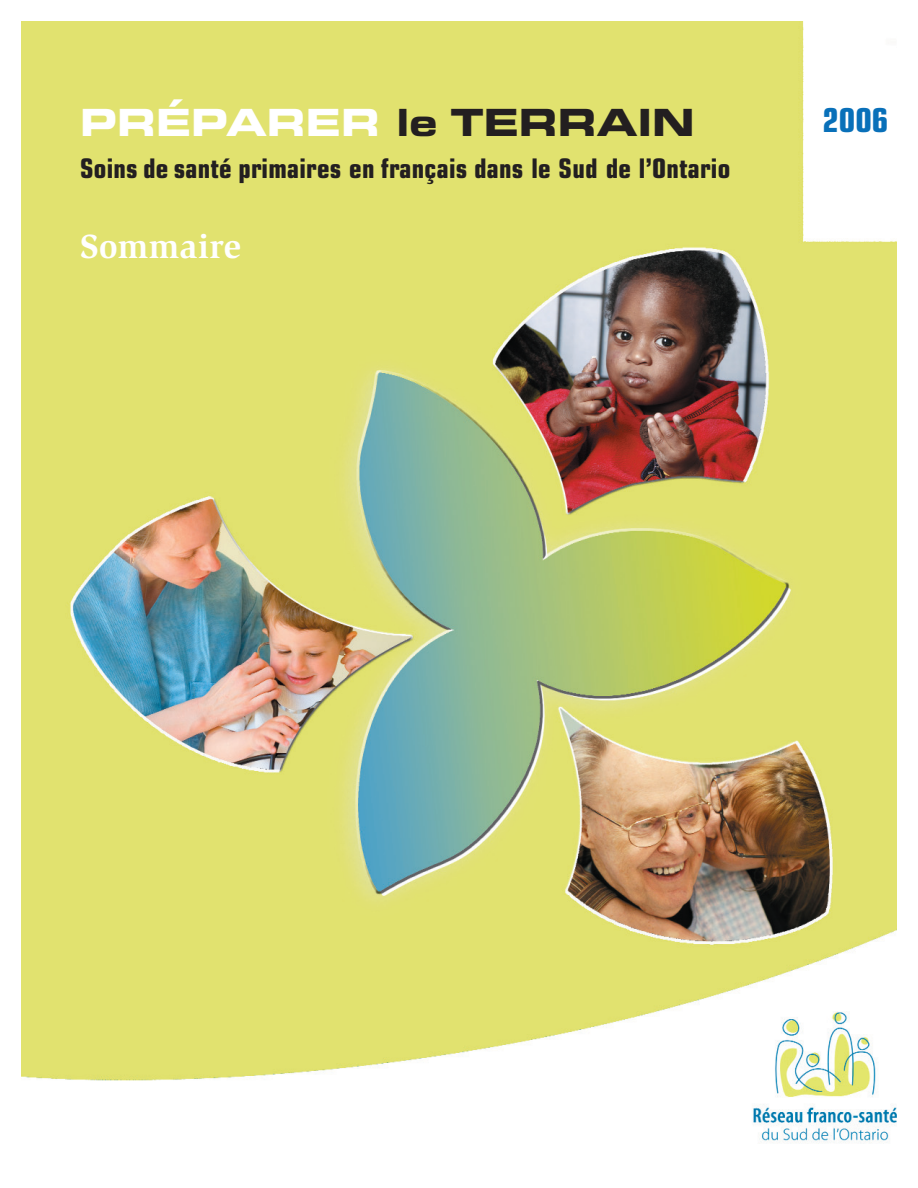
<style>
.page{position:relative;width:918px;height:1188px;background:#fff}
.page>*{position:absolute;margin:0;border:0;box-sizing:border-box;transform-origin:0 0}
.t1{font:37.5px "Eurostile Bold Extended Two";color:#231f20}
.t2{font:700 34.5px "Slimbach";letter-spacing:.01em;color:#fff}
.t3{font:700 condensed 33px "Eurostile";color:#0970b9}
.t4{font:700 condensed 27px "Eurostile";letter-spacing:.01em;color:#231f20}
.s1{color:#fff}
</style>
<div class="page">
<img style="left:21px;top:21px;width:876px;height:1123px">
<h1 class="t1" style="left:80px;top:109px;width:616px"><span class="s1">PRÉPARER</span> le TERRAIN</h1>
<p class="t4" style="left:80px;top:158px;width:652px">Soins de santé primaires en français dans le Sud de l’Ontario</p>
<p class="t2" style="left:80px;top:233px;width:162px">Sommaire</p>
<p class="t3" style="left:822px;top:108px;width:67px">2006</p>
</div>
